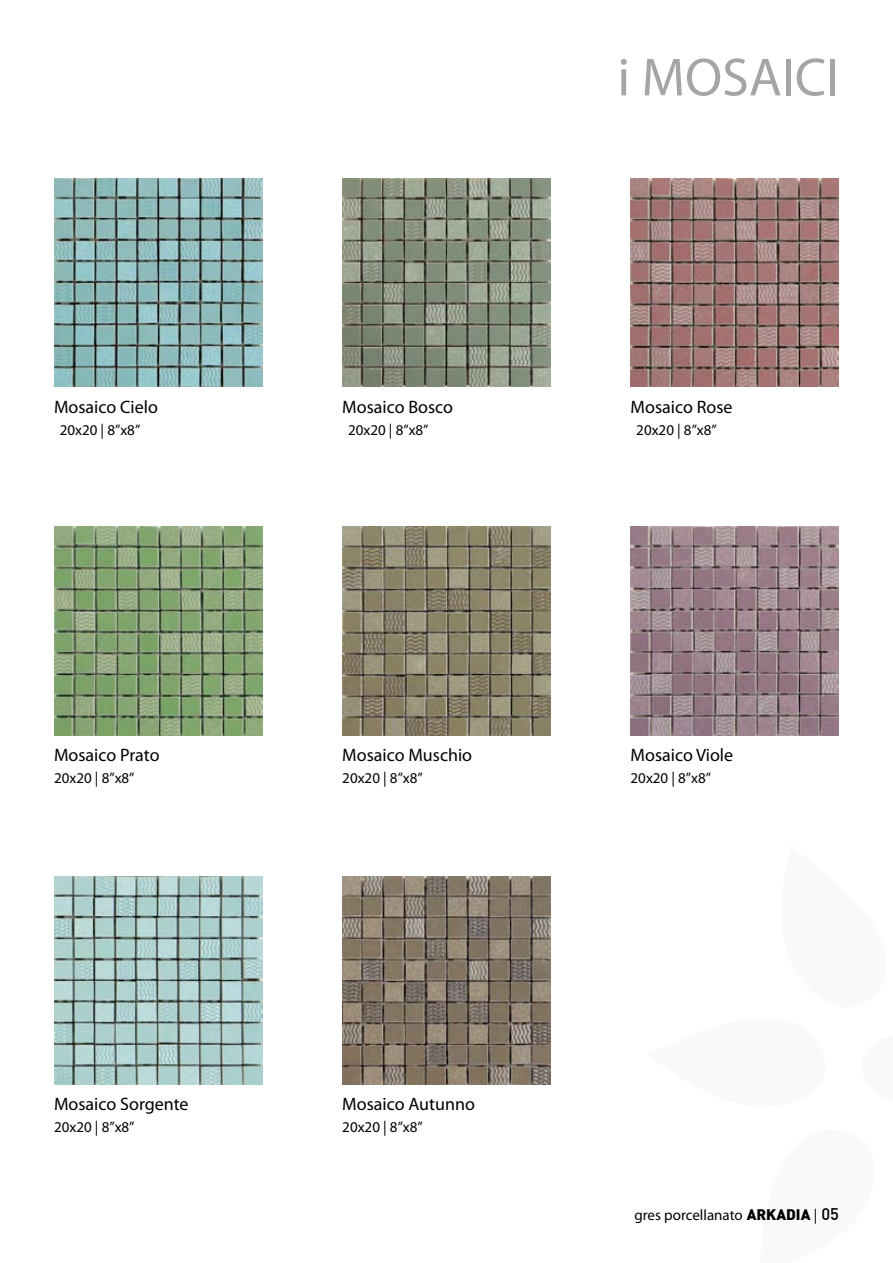
<style>
.page{position:relative;width:893px;height:1263px;background:#fff}
.page>*{position:absolute;margin:0;border:0;box-sizing:border-box;transform-origin:0 0}
.t1{font:54px "Myriad Pro";color:#a5a5a5}
.t2{font:18px "Myriad Pro";color:#000}
.t3{font:15px "Myriad Pro";color:#000}
.s1{font-family:"DIN";font-weight:900}
.s2{font-family:"DIN";font-weight:500;font-size:16.5px}
</style>
<div class="page">
<img style="left:631px;top:527px;width:208px;height:208px">
<img style="left:631px;top:179px;width:208px;height:208px">
<img style="left:342px;top:876px;width:209px;height:208px">
<img style="left:342px;top:527px;width:209px;height:208px">
<img style="left:342px;top:179px;width:209px;height:208px">
<img style="left:54px;top:876px;width:208px;height:208px">
<img style="left:54px;top:527px;width:208px;height:208px">
<img style="left:54px;top:179px;width:208px;height:208px">
<h1 class="t1" style="left:617px;top:44px;width:223px">i MOSAICI</h1>
<p class="t2" style="left:54px;top:396px;width:105px">Mosaico Cielo</p>
<p class="t3" style="left:60px;top:421px;width:82px">20x20 | 8”x8”</p>
<p class="t2" style="left:342px;top:396px;width:112px">Mosaico Bosco</p>
<p class="t3" style="left:348px;top:421px;width:82px">20x20 | 8”x8”</p>
<p class="t2" style="left:631px;top:396px;width:103px">Mosaico Rose</p>
<p class="t3" style="left:636px;top:421px;width:82px">20x20 | 8”x8”</p>
<p class="t2" style="left:54px;top:744px;width:107px">Mosaico Prato</p>
<p class="t3" style="left:54px;top:769px;width:82px">20x20 | 8”x8”</p>
<p class="t2" style="left:342px;top:744px;width:131px">Mosaico Muschio</p>
<p class="t3" style="left:342px;top:769px;width:82px">20x20 | 8”x8”</p>
<p class="t2" style="left:631px;top:744px;width:104px">Mosaico Viole</p>
<p class="t3" style="left:631px;top:769px;width:82px">20x20 | 8”x8”</p>
<p class="t2" style="left:54px;top:1093px;width:136px">Mosaico Sorgente</p>
<p class="t3" style="left:54px;top:1118px;width:82px">20x20 | 8”x8”</p>
<p class="t2" style="left:342px;top:1093px;width:134px">Mosaico Autunno</p>
<p class="t3" style="left:342px;top:1118px;width:82px">20x20 | 8”x8”</p>
<p class="t3" style="left:635px;top:1206px;width:206px">gres porcellanato <span class="s1">ARKADIA</span> | <span class="s2">05</span></p>
</div>
